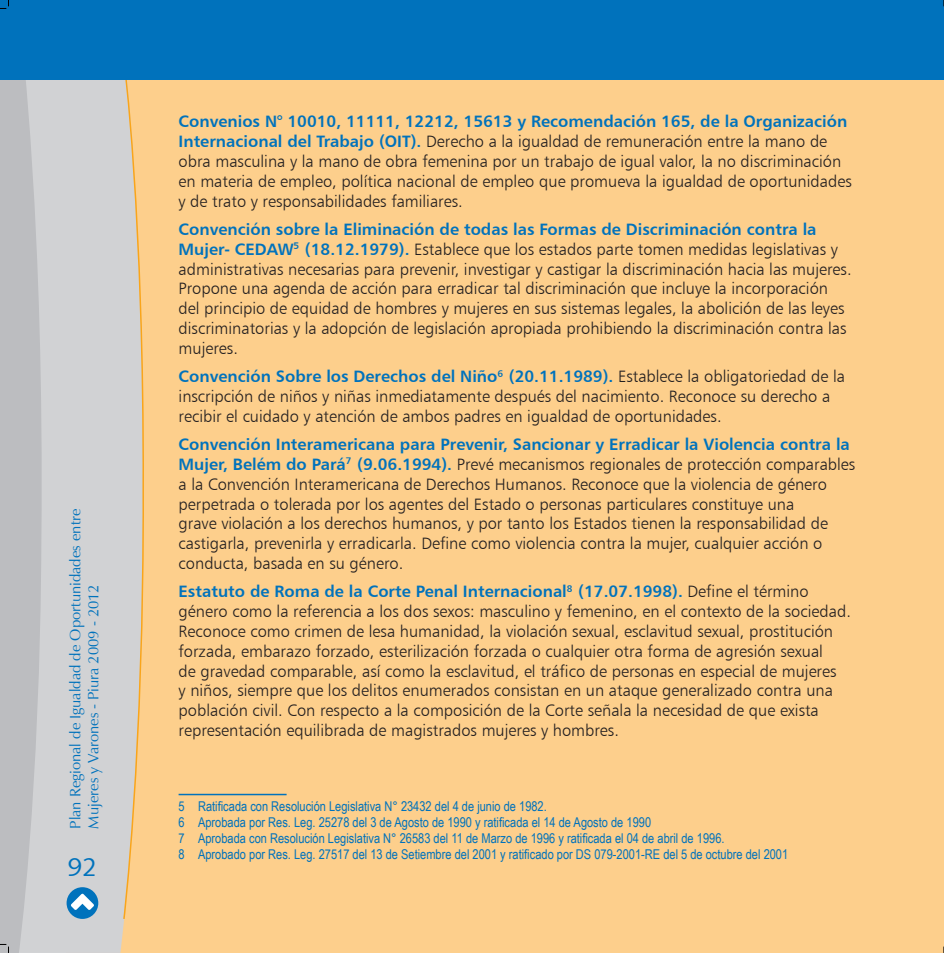
<style>
.page{position:relative;width:944px;height:953px;background:#fff}
.page>*{position:absolute;margin:0;border:0;box-sizing:border-box;transform-origin:0 0}
.t1{font:25.5px "Humanist 531 BT Roman A";color:#0072bc}
.t2{font:16.5px/19.8px "Humanist 777 BT Light B";color:#231f20}
.t3{font:16.5px "Humanist 777 BT Bold B";color:#0072bc}
.t4{font:15px/18px "Zapf Humanist 601 BT";color:#0072bc}
.t5{font:13.5px/16.2px "Arial Narrow";color:#0072bc}
.s1{font-family:"Humanist 777 BT Bold B";color:#0072bc}
.s2{font-family:"Humanist 777 BT Light B";color:#231f20}
</style>
<div class="page">
<div style="left:67px;top:54px;width:877px;height:898px;background:#fdcf8c"></div>
<hr style="left:179px;top:793px;width:108px;height:2px;background:#0072bc">
<div style="left:45px;top:80px;width:79px;height:872px;background:#d1d2d4"></div>
<svg style="left:0;top:80px;width:45px;height:872px;background:#bebfc2"></svg>
<div style="left:67px;top:887px;width:31px;height:31px;background:#0072bc;border-radius:50%"></div>
<svg style="left:71px;top:893px;width:24px;height:17px"></svg>
<svg style="left:122px;top:80px;width:22px;height:840px"></svg>
<div style="left:0;top:0;width:944px;height:80px;background:#0072bc"></div>
<svg style="left:0;top:0;width:9px;height:9px"></svg>
<svg style="left:0;top:944px;width:9px;height:8px"></svg>
<p class="t4" style="left:66px;top:828px;width:321px;rotate:-90deg">Plan Regional de Igualdad de Oportunidades entre<br>Mujeres y Varones - Piura 2009 - 2012</p>
<h1 class="t1" style="left:68px;top:850px;width:30px">92</h1>
<p class="t3" style="left:179px;top:111px;width:670px">Convenios N° 10010, 11111, 12212, 15613 y Recomendación 165, de la Organización</p>
<p class="t2" style="left:179px;top:131px;width:675px"><span class="s1">Internacional del Trabajo (OIT).</span> Derecho a la igualdad de remuneración entre la mano de obra masculina y la mano de obra femenina por un trabajo de igual valor, la no discriminación en materia de empleo, política nacional de empleo que promueva la igualdad de oportunidades y de trato y responsabilidades familiares.</p>
<p class="t3" style="left:179px;top:219px;width:639px">Convención sobre la Eliminación de todas las Formas de Discriminación contra la</p>
<p class="t2" style="left:179px;top:239px;width:675px"><span class="s1">Mujer- CEDAW</span><sup>5</sup> <span class="s1">(18.12.1979).</span> Establece que los estados parte tomen medidas legislativas y administrativas necesarias para prevenir, investigar y castigar la discriminación hacia las mujeres.<br>Propone una agenda de acción para erradicar tal discriminación que incluye la incorporación del principio de equidad de hombres y mujeres en sus sistemas legales, la abolición de las leyes discriminatorias y la adopción de legislación apropiada prohibiendo la discriminación contra las mujeres.</p>
<p class="t3" style="left:179px;top:366px;width:668px">Convención Sobre los Derechos del Niño<sup>6</sup> (20.11.1989). <span class="s2">Establece la obligatoriedad de la</span></p>
<p class="t2" style="left:179px;top:386px;width:653px">inscripción de niños y niñas inmediatamente después del nacimiento. Reconoce su derecho a recibir el cuidado y atención de ambos padres en igualdad de oportunidades.</p>
<p class="t3" style="left:179px;top:434px;width:673px">Convención Interamericana para Prevenir, Sancionar y Erradicar la Violencia contra la</p>
<p class="t2" style="left:179px;top:454px;width:678px"><span class="s1">Mujer, Belém do Pará</span><sup>7</sup> <span class="s1">(9.06.1994).</span> Prevé mecanismos regionales de protección comparables a la Convención Interamericana de Derechos Humanos. Reconoce que la violencia de género perpetrada o tolerada por los agentes del Estado o personas particulares constituye una<br>grave violación a los derechos humanos, y por tanto los Estados tienen la responsabilidad de castigarla, prevenirla y erradicarla. Define como violencia contra la mujer, cualquier acción o conducta, basada en su género.</p>
<p class="t3" style="left:179px;top:581px;width:632px">Estatuto de Roma de la Corte Penal Internacional<sup>8</sup> (17.07.1998). <span class="s2">Define el término</span></p>
<p class="t2" style="left:179px;top:601px;width:674px">género como la referencia a los dos sexos: masculino y femenino, en el contexto de la sociedad.<br>Reconoce como crimen de lesa humanidad, la violación sexual, esclavitud sexual, prostitución forzada, embarazo forzado, esterilización forzada o cualquier otra forma de agresión sexual<br>de gravedad comparable, así como la esclavitud, el tráfico de personas en especial de mujeres<br>y niños, siempre que los delitos enumerados consistan en un ataque generalizado contra una población civil. Con respecto a la composición de la Corte señala la necesidad de que exista representación equilibrada de magistrados mujeres y hombres.</p>
<p class="t5" style="left:179px;top:797px;width:611px">5 Ratificada con Resolución Legislativa N° 23432 del 4 de junio de 1982.<br>6 Aprobada por Res. Leg. 25278 del 3 de Agosto de 1990 y ratificada el 14 de Agosto de 1990<br>7 Aprobada con Resolución Legislativa N° 26583 del 11 de Marzo de 1996 y ratificada el 04 de abril de 1996.<br>8 Aprobado por Res. Leg. 27517 del 13 de Setiembre del 2001 y ratificado por DS 079-2001-RE del 5 de octubre del 2001</p>
</div>
